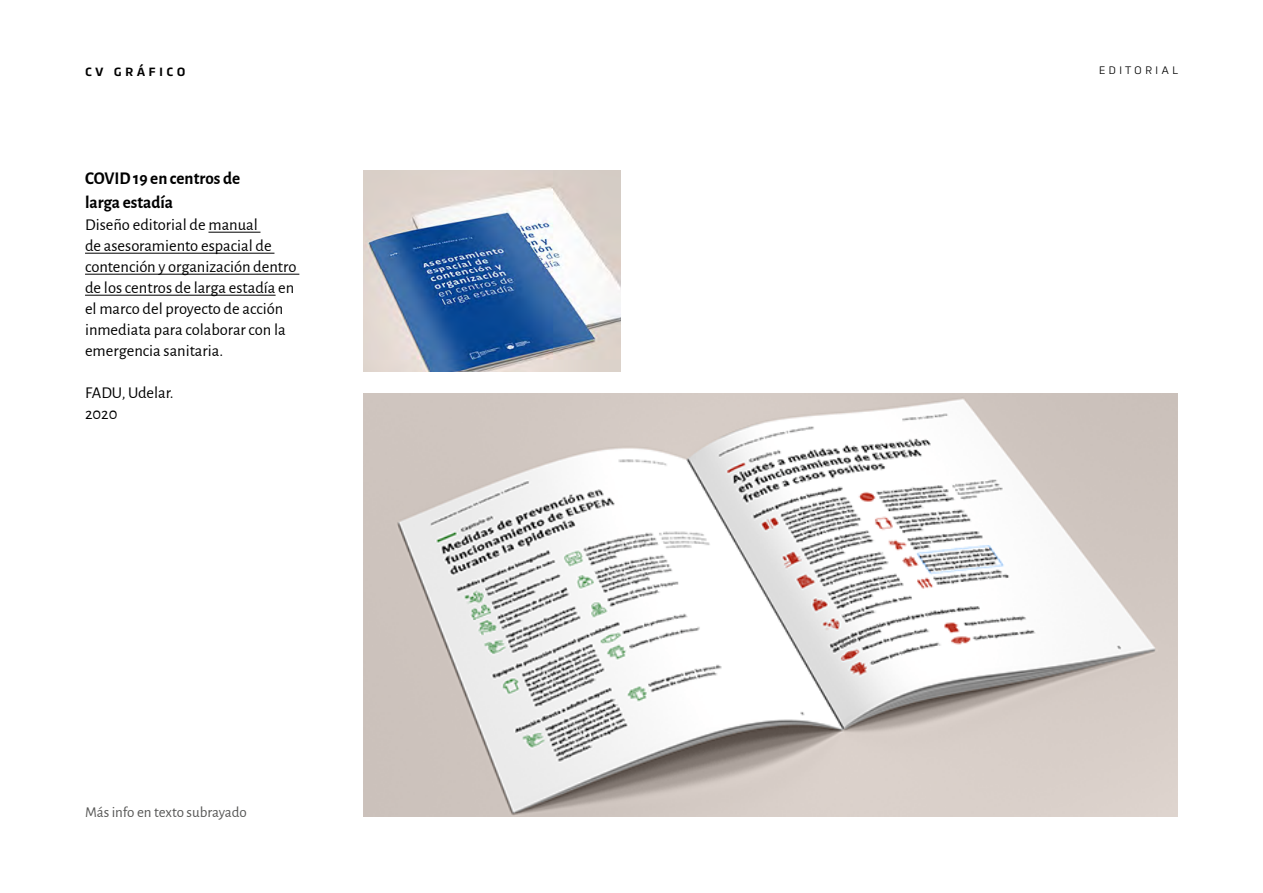
<style>
.page{position:relative;width:1263px;height:893px;background:#fff}
.page>*{position:absolute;margin:0;border:0;box-sizing:border-box;transform-origin:0 0}
.t1{font:700 18px/24px "Alegreya Sans";color:#000;scale:.95 1}
.t2{font:16.5px/21px "Alegreya Sans";color:#000}
.t3{font:500 16.5px "Trasandina";letter-spacing:.2em;color:#000}
.t4{font:15px "Alegreya Sans";letter-spacing:-.005em;color:#575756}
.t5{font:300 15px "Trasandina";letter-spacing:.2em;color:#000}
</style>
<div class="page">
<hr style="left:208px;top:232px;width:52px;height:1px;background:#000">
<hr style="left:85px;top:253px;width:189px;height:1px;background:#000">
<hr style="left:85px;top:274px;width:214px;height:1px;background:#000">
<hr style="left:85px;top:295px;width:191px;height:1px;background:#000">
<img style="left:364px;top:393px;width:813px;height:423px">
<img style="left:364px;top:170px;width:257px;height:201px">
<p class="t3" style="left:85px;top:58px;width:102px">cv gráfico</p>
<p class="t5" style="left:1099px;top:58px;width:81px">editorial</p>
<p class="t1" style="left:85px;top:165px;width:165px">COVID 19 en centros de larga estadía</p>
<p class="t2" style="left:85px;top:213px;width:213px">Diseño editorial de manual<br>de asesoramiento espacial de contención y organización dentro de los centros de larga estadía en</p>
<p class="t2" style="left:85px;top:297px;width:202px">el marco del proyecto de acción inmediata para colaborar con la emergencia sanitaria.</p>
<p class="t2" style="left:85px;top:381px;width:90px">FADU, Udelar.</p>
<p class="t2" style="left:85px;top:402px;width:34px">2020</p>
<p class="t4" style="left:85px;top:801px;width:163px">Más info en texto subrayado</p>
</div>
